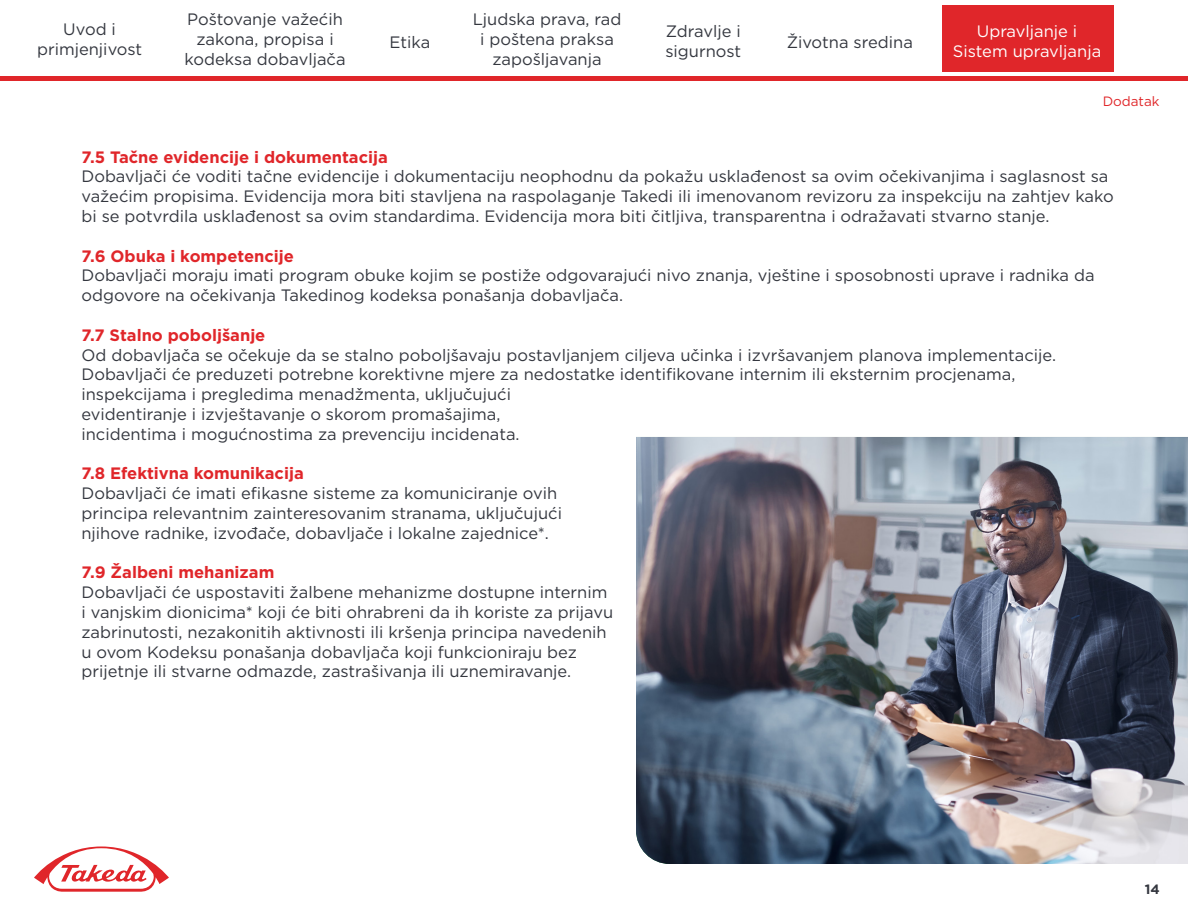
<style>
.page{position:relative;width:1188px;height:918px;background:#fff}
.page>*{position:absolute;margin:0;border:0;box-sizing:border-box;transform-origin:0 0}
.t1{font:16.5px/19.8px "Gotham";color:#34373f}
.t2{font:700 16.5px "Gotham";color:#e0262a}
.t3{font:16.5px/19.8px "Gotham";color:#fff;text-align:center}
.t4{font:13.5px "Gotham";color:#e02629}
.t5{font:700 13.5px "Gotham";color:#34373f}
</style>
<div class="page">
<div style="left:942px;top:5px;width:172px;height:67px;background:#e0262a"></div>
<svg style="left:34px;top:846px;width:135px;height:46px"></svg>
<hr style="left:0;top:77px;width:1188px;height:4px;background:#e0262a">
<img style="left:636px;top:437px;width:552px;height:427px">
<p class="t1" style="left:37px;top:19px;width:107px;text-align:center">Uvod i primjenjivost</p>
<p class="t1" style="left:184px;top:9px;width:163px;text-align:center">Poštovanje važećih zakona, propisa i kodeksa dobavljača</p>
<p class="t1" style="left:389px;top:31px;width:42px">Etika</p>
<p class="t1" style="left:473px;top:9px;width:150px;text-align:center">Ljudska prava, rad i poštena praksa zapošljavanja</p>
<p class="t1" style="left:665px;top:21px;width:77px">Zdravlje i sigurnost</p>
<p class="t1" style="left:787px;top:31px;width:128px">Životna sredina</p>
<p class="t3" style="left:953px;top:21px;width:150px">Upravljanje i<br>Sistem upravljanja</p>
<p class="t4" style="left:1103px;top:92px;width:58px">Dodatak</p>
<p class="t2" style="left:81px;top:146px;width:308px">7.5 Tačne evidencije i dokumentacija</p>
<p class="t1" style="left:81px;top:166px;width:1034px">Dobavljači će voditi tačne evidencije i dokumentaciju neophodnu da pokažu usklađenost sa ovim očekivanjima i saglasnost sa važećim propisima. Evidencija mora biti stavljena na raspolaganje Takedi ili imenovanom revizoru za inspekciju na zahtjev kako bi se potvrdila usklađenost sa ovim standardima. Evidencija mora biti čitljiva, transparentna i odražavati stvarno stanje.</p>
<p class="t2" style="left:81px;top:245px;width:214px">7.6 Obuka i kompetencije</p>
<p class="t1" style="left:81px;top:265px;width:1015px">Dobavljači moraju imati program obuke kojim se postiže odgovarajući nivo znanja, vještine i sposobnosti uprave i radnika da odgovore na očekivanja Takedinog kodeksa ponašanja dobavljača.</p>
<p class="t2" style="left:81px;top:324px;width:185px">7.7 Stalno poboljšanje</p>
<p class="t1" style="left:81px;top:345px;width:976px">Od dobavljača se očekuje da se stalno poboljšavaju postavljanjem ciljeva učinka i izvršavanjem planova implementacije.<br>Dobavljači će preduzeti potrebne korektivne mjere za nedostatke identifikovane internim ili eksternim procjenama, inspekcijama i pregledima menadžmenta, uključujući<br>evidentiranje i izvještavanje o skorom promašajima,<br>incidentima i mogućnostima za prevenciju incidenata.</p>
<p class="t2" style="left:81px;top:463px;width:224px">7.8 Efektivna komunikacija</p>
<p class="t1" style="left:81px;top:483px;width:482px">Dobavljači će imati efikasne sisteme za komuniciranje ovih principa relevantnim zainteresovanim stranama, uključujući njihove radnike, izvođače, dobavljače i lokalne zajednice*.</p>
<p class="t2" style="left:81px;top:562px;width:194px">7.9 Žalbeni mehanizam</p>
<p class="t1" style="left:81px;top:582px;width:533px">Dobavljači će uspostaviti žalbene mehanizme dostupne internim i vanjskim dionicima* koji će biti ohrabreni da ih koriste za prijavu zabrinutosti, nezakonitih aktivnosti ili kršenja principa navedenih u ovom Kodeksu ponašanja dobavljača koji funkcioniraju bez prijetnje ili stvarne odmazde, zastrašivanja ili uznemiravanje.</p>
<p class="t5" style="left:1145px;top:880px;width:16px">14</p>
</div>
